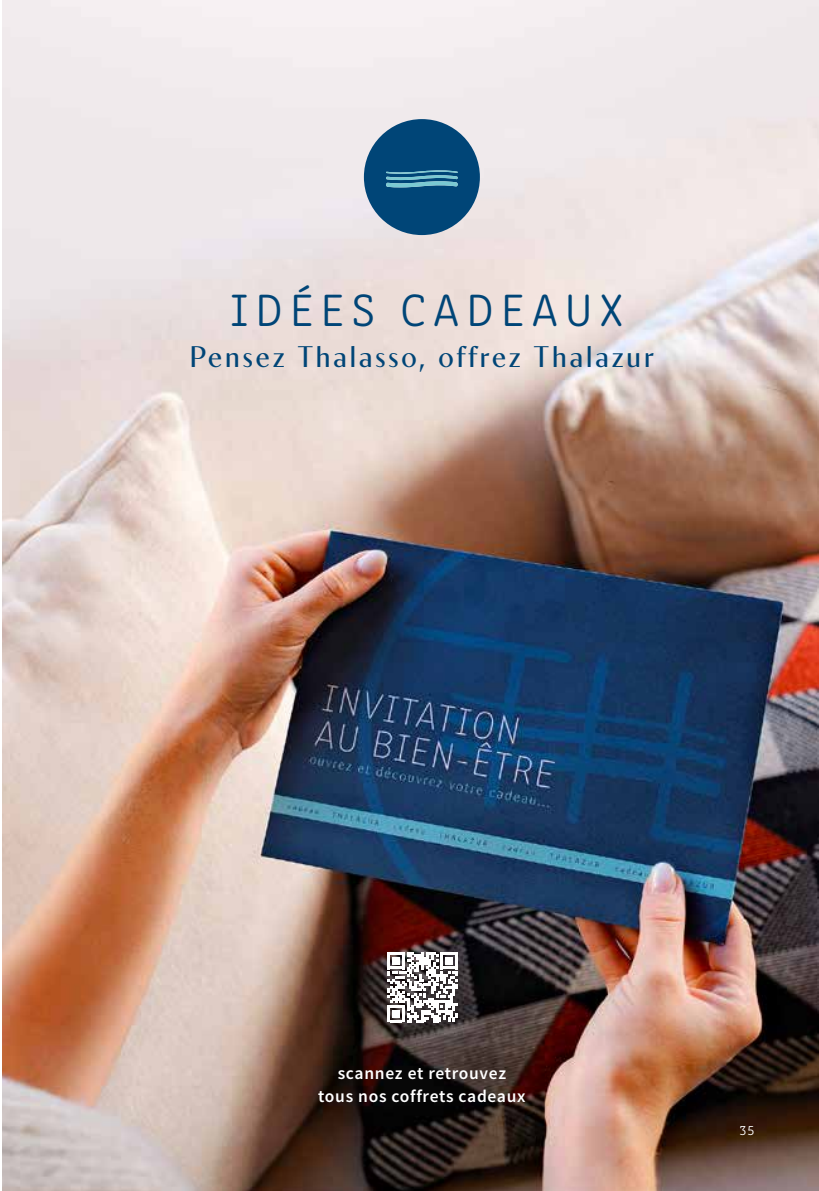
<style>
.page{position:relative;width:819px;height:1191px;background:#fff}
.page>*{position:absolute;margin:0;border:0;box-sizing:border-box;transform-origin:0 0}
.t1{font:300 47.25px "Clone Rounded";letter-spacing:.14em;color:#004577}
.t2{font:29.75px "Contralto Small";letter-spacing:.1em;color:#004577}
.t3{font:600 17.5px/22.4px "Source Sans Pro";letter-spacing:.04em;color:#fff;text-align:center}
.t4{font:300 14px "Clone Rounded";color:#fff}
</style>
<div class="page">
<img style="left:2px;top:0;width:817px;height:1191px">
<svg style="left:387px;top:952px;width:70px;height:70px"></svg>
<svg style="left:364px;top:119px;width:116px;height:116px;background:#396e93"></svg>
<h1 class="t1" style="left:230px;top:276px;width:395px">IDÉES CADEAUX</h1>
<h2 class="t2" style="left:190px;top:334px;width:465px">Pensez Thalasso, offrez Thalazur</h2>
<p class="t3" style="left:318px;top:1062px;width:209px">scannez et retrouvez tous nos coffrets cadeaux</p>
<p class="t4" style="left:739px;top:1120px;width:17px">35</p>
</div>
